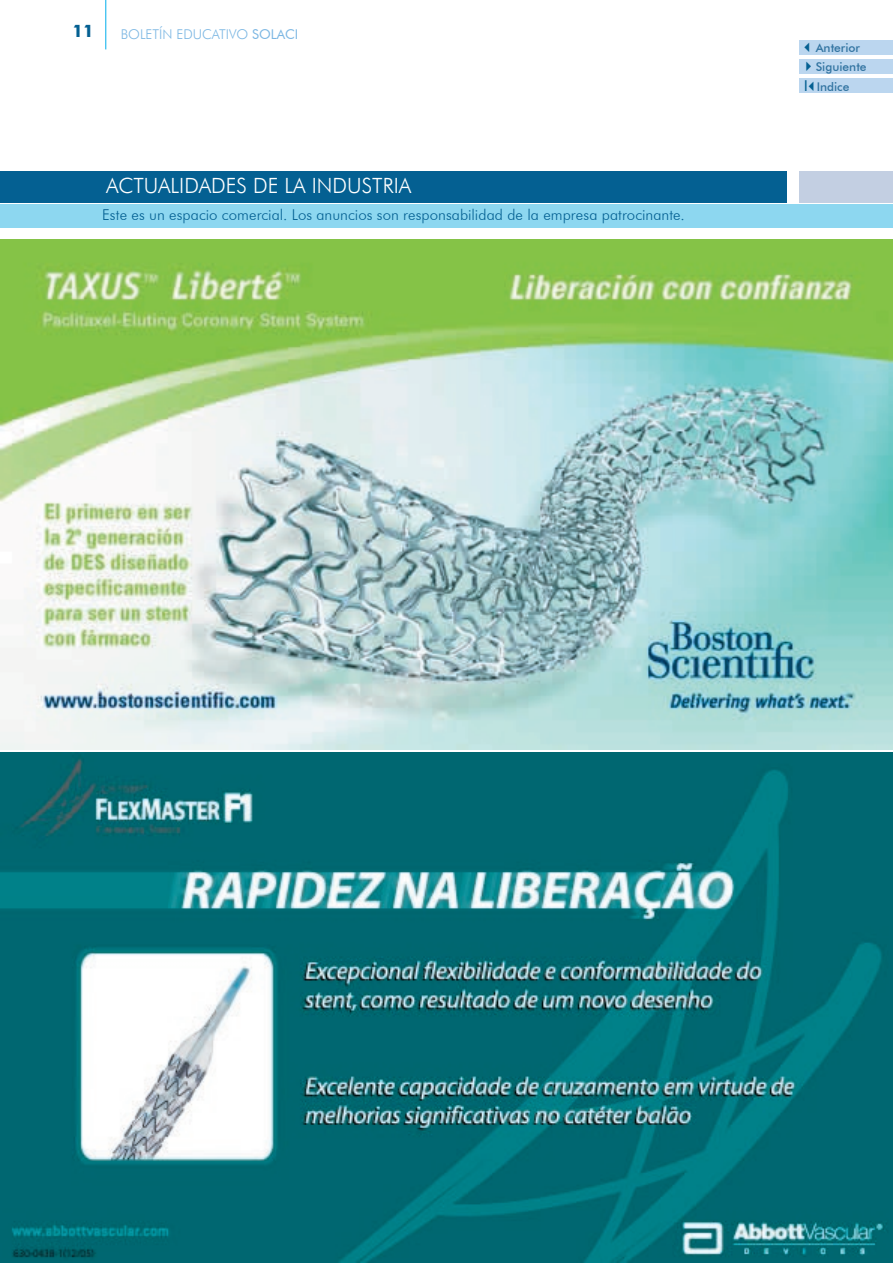
<style>
.page{position:relative;width:893px;height:1263px;background:#fff}
.page>*{position:absolute;margin:0;border:0;box-sizing:border-box;transform-origin:0 0}
.t1{font:300 21px "Futura BT";color:#fff}
.t2{font:700 17.25px "Futura BT";color:#046092}
.t3{font:300 15px "Futura BT";letter-spacing:.005em;color:#046092}
.t4{font:300 13.5px "Futura BT";color:#7cb7e3}
.t5{font:500 12px/20.2px "Futura BT";color:#3274a1}
.s1{font-weight:400}
.s2{color:#046092}
.s3{font-family:"Arial";font-weight:400;font-size:15px;color:#046092}
</style>
<div class="page">
<hr style="left:105px;top:0;width:1px;height:49px;background:#00aeec">
<div style="left:0;top:171px;width:787px;height:32px;background:#046092"></div>
<div style="left:799px;top:171px;width:94px;height:32px;background:#c3cfe2"></div>
<div style="left:0;top:204px;width:893px;height:23px;background:#8dd7f0"></div>
<img style="left:0;top:240px;width:892px;height:510px">
<img style="left:0;top:753px;width:892px;height:510px">
<div style="left:799px;top:40px;width:94px;height:14px;background:#bbd6ef"></div>
<div style="left:799px;top:59px;width:94px;height:14px;background:#bbd6ef"></div>
<div style="left:799px;top:79px;width:94px;height:14px;background:#bbd6ef"></div>
<p class="t2" style="left:73px;top:21px;width:23px">11</p>
<p class="t4" style="left:121px;top:26px;width:179px">BOLETÍN EDUCATIVO <span class="s1">SOLACI</span></p>
<h1 class="t1" style="left:106px;top:173px;width:307px">ACTUALIDADES DE LA INDUSTRIA</h1>
<p class="t3" style="left:102px;top:206px;width:584px">Este es un espacio comercial. Los anuncios son responsabilidad de la empresa patrocinante.</p>
<p class="t5" style="left:801px;top:37px;width:61px"><span class="s2">✓</span>Anterior</p>
<p class="t5" style="left:801px;top:56px;width:67px"><span class="s2">✔</span>Siguiente<br><span class="s3">I</span><span class="s2">✓</span>Indice</p>
</div>
